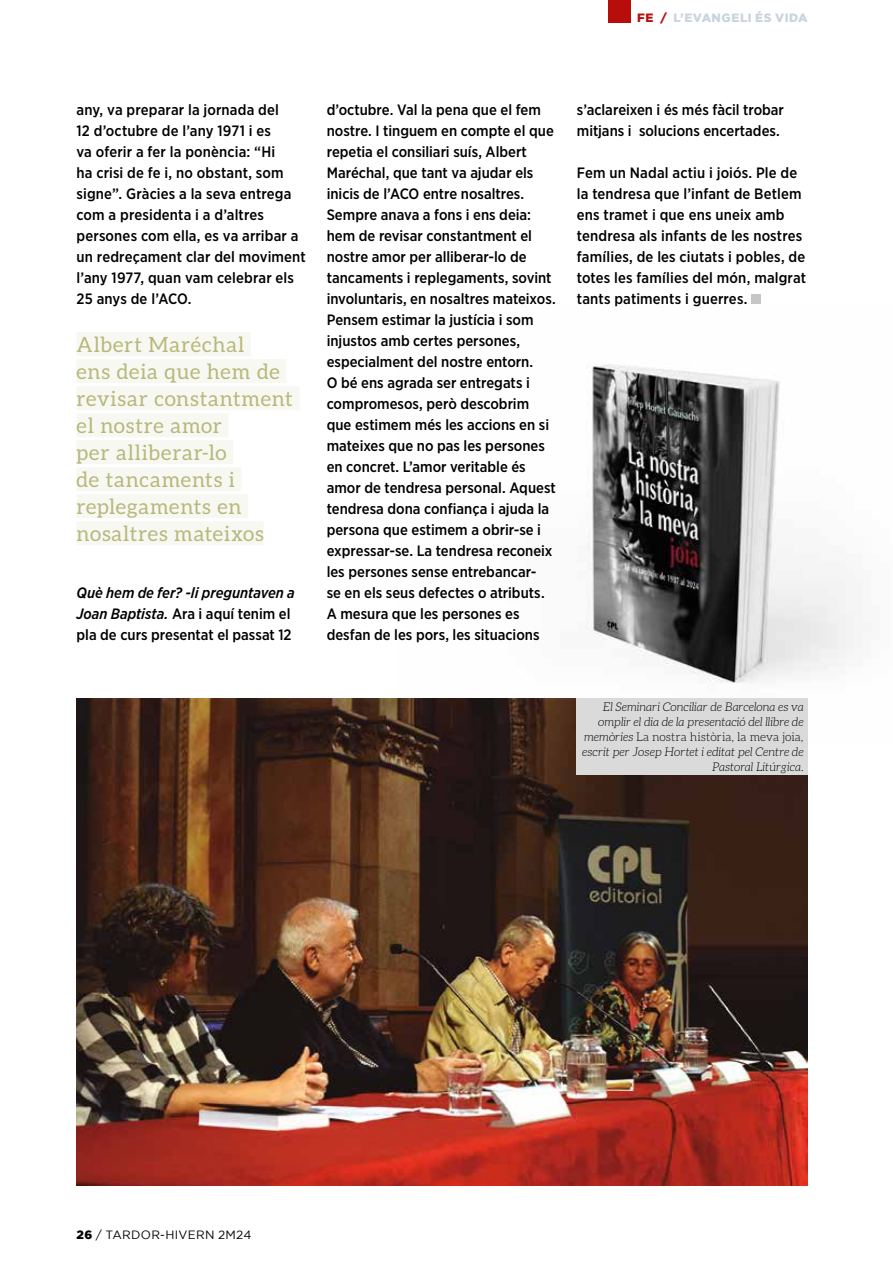
<style>
.page{position:relative;width:893px;height:1263px;background:#fff}
.page>*{position:absolute;margin:0;border:0;box-sizing:border-box;transform-origin:0 0}
.t1{font:21px/27px "Aleo";letter-spacing:.04em;color:#b7b87b}
.t2{font:500 15px/21px "Gotham Narrow";color:#000}
.t3{font:italic 300 12px/15px "Aleo";color:#000;text-align:right}
.t4{font:12px "Gotham";letter-spacing:.02em;color:#000}
.t5{font:900 12px "Gotham";letter-spacing:.045em;color:#c8d5dd}
.s1{color:#b70e0c}
.s2{font-style:italic}
.s3{font-style:normal}
.s4{font-weight:900}
</style>
<div class="page">
<img style="left:586px;top:364px;width:268px;height:319px">
<div style="left:608px;top:0;width:23px;height:22px;background:#b70e0c"></div>
<img style="left:77px;top:698px;width:731px;height:488px">
<div style="left:751px;top:294px;width:10px;height:10px;background:#c6c6c6"></div>
<div style="left:577px;top:698px;width:231px;height:76px;background:#dadada"></div>
<div style="left:77px;top:332px;width:174px;height:24px;background:#f8f8f3"></div>
<div style="left:77px;top:359px;width:209px;height:24px;background:#f8f8f3"></div>
<div style="left:77px;top:386px;width:222px;height:24px;background:#f8f8f3"></div>
<div style="left:77px;top:413px;width:152px;height:24px;background:#f8f8f3"></div>
<div style="left:77px;top:440px;width:156px;height:24px;background:#f8f8f3"></div>
<div style="left:77px;top:467px;width:165px;height:24px;background:#f8f8f3"></div>
<div style="left:77px;top:494px;width:171px;height:24px;background:#f8f8f3"></div>
<div style="left:77px;top:521px;width:187px;height:24px;background:#f8f8f3"></div>
<p class="t5" style="left:637px;top:11px;width:172px"><span class="s1">FE /</span> L'EVANGELI ÉS VIDA</p>
<p class="t2" style="left:77px;top:99px;width:231px">any, va preparar la jornada del<br>12 d’octubre de l’any 1971 i es<br>va oferir a fer la ponència: “Hi<br>ha crisi de fe i, no obstant, som signe”. Gràcies a la seva entrega com a presidenta i a d’altres persones com ella, es va arribar a un redreçament clar del moviment l’any 1977, quan vam celebrar els<br>25 anys de l’ACO.</p>
<h1 class="t1" style="left:77px;top:330px;width:218px">Albert Maréchal<br>ens deia que hem de revisar constantment el nostre amor<br>per alliberar-lo<br>de tancaments i replegaments en nosaltres mateixos</h1>
<p class="t2" style="left:77px;top:582px;width:220px"><span class="s2">Què hem de fer? -li preguntaven a<br>Joan Baptista.</span> Ara i aquí tenim el pla de curs presentat el passat 12</p>
<p class="t2" style="left:327px;top:99px;width:231px">d’octubre. Val la pena que el fem nostre. I tinguem en compte el que repetia el consiliari suís, Albert<br>Maréchal, que tant va ajudar els inicis de l’ACO entre nosaltres.<br>Sempre anava a fons i ens deia: hem de revisar constantment el nostre amor per alliberar-lo de tancaments i replegaments, sovint involuntaris, en nosaltres mateixos.<br>Pensem estimar la justícia i som injustos amb certes persones, especialment del nostre entorn.<br>O bé ens agrada ser entregats i compromesos, però descobrim que estimem més les accions en si mateixes que no pas les persones en concret. L’amor veritable és amor de tendresa personal. Aquest tendresa dona confiança i ajuda la persona que estimem a obrir-se i expressar-se. La tendresa reconeix les persones sense entrebancar-<br>se en els seus defectes o atributs.<br>A mesura que les persones es desfan de les pors, les situacions</p>
<p class="t2" style="left:577px;top:99px;width:209px">s’aclareixen i és més fàcil trobar mitjans i solucions encertades.</p>
<p class="t2" style="left:577px;top:162px;width:231px">Fem un Nadal actiu i joiós. Ple de la tendresa que l’infant de Betlem ens tramet i que ens uneix amb tendresa als infants de les nostres famílies, de les ciutats i pobles, de totes les famílies del món, malgrat tants patiments i guerres.</p>
<p class="t3" style="left:582px;top:699px;width:223px">El Seminari Conciliar de Barcelona es va omplir el dia de la presentació del llibre de memòries <span class="s3">La nostra història, la meva joia</span>, escrit per Josep Hortet i editat pel Centre de Pastoral Litúrgica.</p>
<p class="t4" style="left:77px;top:1228px;width:176px"><span class="s4">26</span> / TARDOR-HIVERN 2M24</p>
</div>
